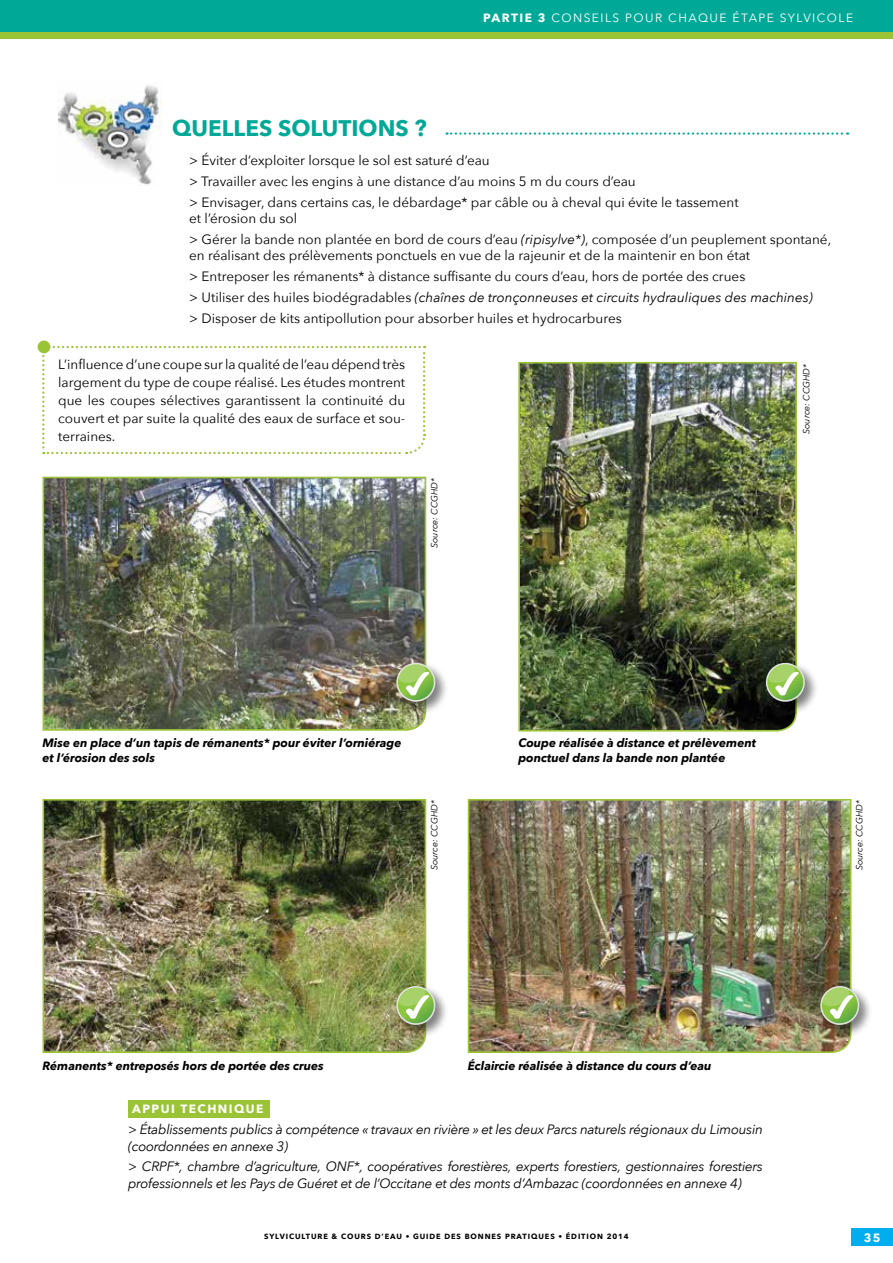
<style>
.page{position:relative;width:893px;height:1263px;background:#fff}
.page>*{position:absolute;margin:0;border:0;box-sizing:border-box;transform-origin:0 0}
.t1{font:700 22.5px "Avenir Next";color:#00a997}
.t2{font:13.5px/20.7px "Avenir Next";color:#000}
.t3{font:italic 13.5px/16.5px "Avenir Next";letter-spacing:-.02em;color:#000}
.t4{font:italic 700 12px/14.4px "Avenir Next";color:#000}
.t5{font:12px "Avenir Next";letter-spacing:.12em;color:#fff}
.t6{font:700 12px "Avenir Next";letter-spacing:.12em;color:#fff}
.t7{font:italic 9px "Avenir Next";color:#000}
.t8{font:700 7.5px "Avenir Next";letter-spacing:.12em;color:#000}
.s1{font-weight:700}
.s2{font-style:italic}
</style>
<div class="page">
<svg style="left:42px;top:346px;width:384px;height:109px"></svg>
<div style="left:38px;top:341px;width:12px;height:12px;background:#9bc336;border-radius:50%"></div>
<div style="left:0;top:7px;width:893px;height:32px;background:#9bc336"></div>
<div style="left:0;top:0;width:893px;height:32px;background:#00a997"></div>
<svg style="left:447px;top:132px;width:401px;height:3px"></svg>
<div style="left:128px;top:1101px;width:141px;height:17px;background:#9bc336"></div>
<img style="left:42px;top:476px;width:385px;height:255px">
<img style="left:42px;top:799px;width:385px;height:254px">
<img style="left:518px;top:361px;width:279px;height:371px">
<img style="left:467px;top:799px;width:385px;height:254px">
<div style="left:851px;top:1229px;width:42px;height:17px;background:#00aeef"></div>
<div style="left:394px;top:661px;width:55px;height:55px;background:#000;opacity:.5"></div>
<svg style="left:395px;top:661px;width:42px;height:42px"></svg>
<div style="left:394px;top:984px;width:55px;height:55px;background:#000;opacity:.5"></div>
<svg style="left:395px;top:984px;width:42px;height:42px"></svg>
<div style="left:764px;top:661px;width:55px;height:55px;background:#000;opacity:.5"></div>
<svg style="left:764px;top:661px;width:42px;height:42px"></svg>
<div style="left:818px;top:984px;width:55px;height:55px;background:#000;opacity:.5"></div>
<svg style="left:819px;top:984px;width:42px;height:42px"></svg>
<img style="left:58px;top:85px;width:104px;height:101px">
<p class="t5" style="left:483px;top:10px;width:371px"><span class="s1">PARTIE 3</span> CONSEILS POUR CHAQUE ÉTAPE SYLVICOLE</p>
<h1 class="t1" style="left:172px;top:114px;width:256px">QUELLES SOLUTIONS ?</h1>
<p class="t2" style="left:189px;top:150px;width:551px">&gt; Éviter d’exploiter lorsque le sol est saturé d’eau<br>&gt; Travailler avec les engins à une distance d’au moins 5 m du cours d’eau<br>&gt; Envisager, dans certains cas, le débardage* par câble ou à cheval qui évite le tassement</p>
<p class="t2" style="left:189px;top:208px;width:643px">et l’érosion du sol<br>&gt; Gérer la bande non plantée en bord de cours d’eau <span class="s2">(ripisylve*)</span>, composée d’un peuplement spontané,</p>
<p class="t2" style="left:189px;top:245px;width:625px">en réalisant des prélèvements ponctuels en vue de la rajeunir et de la maintenir en bon état<br>&gt; Entreposer les rémanents* à distance suffisante du cours d’eau, hors de portée des crues<br>&gt; Utiliser des huiles biodégradables <span class="s2">(chaînes de tronçonneuses et circuits hydrauliques des machines) </span>&gt; Disposer de kits antipollution pour absorber huiles et hydrocarbures</p>
<p class="t2" style="left:58px;top:355px;width:348px;line-height:18px;text-align:justify">L’influence d’une coupe sur la qualité de l’eau dépend très largement du type de coupe réalisé. Les études montrent que les coupes sélectives garantissent la continuité du couvert et par suite la qualité des eaux de surface et sou&shy;terraines.</p>
<p class="t7" style="left:801px;top:434px;width:72px;rotate:-90deg">Source: CCGHD*</p>
<p class="t7" style="left:429px;top:548px;width:72px;rotate:-90deg">Source: CCGHD*</p>
<p class="t4" style="left:43px;top:736px;width:361px">Mise en place d’un tapis de rémanents* pour éviter l’orniérage et l’érosion des sols</p>
<p class="t7" style="left:429px;top:870px;width:72px;rotate:-90deg">Source: CCGHD*</p>
<p class="t4" style="left:518px;top:736px;width:239px">Coupe réalisée à distance et prélèvement ponctuel dans la bande non plantée</p>
<p class="t4" style="left:43px;top:1058px;width:283px">Rémanents* entreposés hors de portée des crues</p>
<p class="t4" style="left:468px;top:1058px;width:245px">Éclaircie réalisée à distance du cours d’eau</p>
<p class="t6" style="left:132px;top:1102px;width:19px">APPUI</p>
<p class="t6" style="left:180px;top:1102px;width:48px">TECHNIQUE</p>
<p class="t3" style="left:128px;top:1121px;width:636px">&gt; Établissements publics à compétence « travaux en rivière » et les deux Parcs naturels régionaux du Limousin (coordonnées en annexe 3)</p>
<p class="t3" style="left:128px;top:1158px;width:636px">&gt; CRPF*, chambre d’agriculture, ONF*, coopératives forestières, experts forestiers, gestionnaires forestiers professionnels et les Pays de Guéret et de l’Occitane et des monts d’Ambazac (coordonnées en annexe 4)</p>
<p class="t8" style="left:264px;top:1231px;width:366px">SYLVICULTURE &amp; COURS D’EAU • GUIDE DES BONNES PRATIQUES • ÉDITION 2014</p>
<p class="t7" style="left:854px;top:870px;width:72px;rotate:-90deg">Source: CCGHD*</p>
<p class="t6" style="left:864px;top:1230px;width:18px">35</p>
</div>
